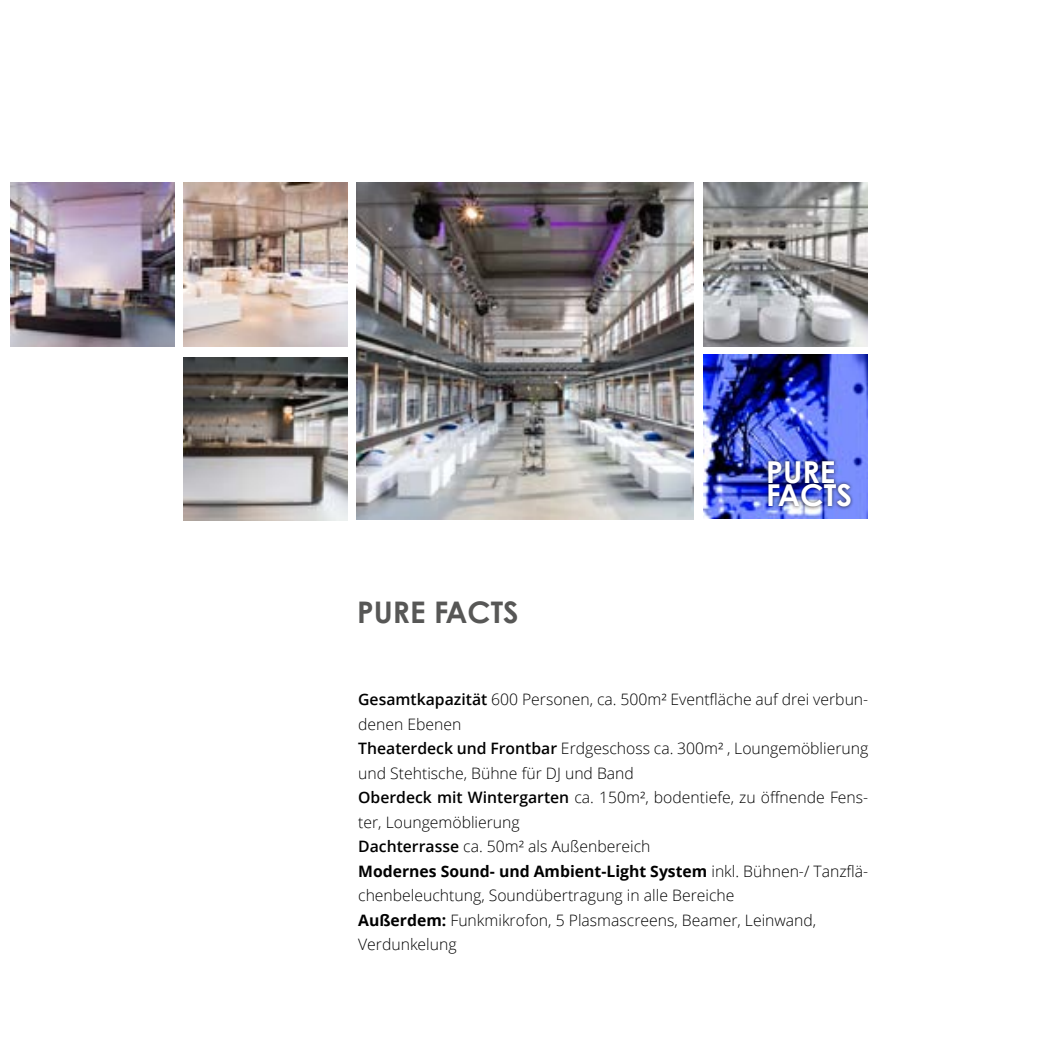
<style>
.page{position:relative;width:1042px;height:1042px;background:#fff}
.page>*{position:absolute;margin:0;border:0;box-sizing:border-box;transform-origin:0 0}
.t1{font:700 30.1px/22.8px "Century Gothic";color:#fff}
.t2{font:700 29.75px "Century Gothic";color:#575756}
.t3{font:300 15.75px/24.5px "Open Sans";color:#000}
.s1{font-weight:600}
.s2{font-weight:700}
</style>
<div class="page">
<img style="left:703px;top:355px;width:164px;height:163px">
<img style="left:356px;top:182px;width:337px;height:338px">
<img style="left:184px;top:357px;width:163px;height:164px">
<img style="left:184px;top:182px;width:163px;height:164px">
<img style="left:11px;top:182px;width:164px;height:164px">
<img style="left:703px;top:182px;width:164px;height:164px">
<div style="left:764px;top:458px;width:90px;height:52px;background:#000;opacity:.75"></div>
<h2 class="t2" style="left:357px;top:593px;width:163px">PURE FACTS</h2>
<h1 class="t1" style="left:766px;top:460px;width:87px">PURE<br>FACTS</h1>
<p class="t3" style="left:358px;top:687px;width:512px"><span class="s1">Gesamtkapazität</span> 600 Personen, ca. 500m² Eventfläche auf drei verbun&shy;denen Ebenen<br><span class="s1">Theaterdeck und Frontbar</span> Erdgeschoss ca. 300m² , Loungemöblierung und Stehtische, Bühne für DJ und Band<br><span class="s1">Oberdeck mit Wintergarten</span> ca. 150m², bodentiefe, zu öffnende Fens&shy;ter, Loungemöblierung<br><span class="s1">Dachterrasse</span> ca. 50m² als Außenbereich<br><span class="s2">Modernes Sound- und Ambient-Light System</span> inkl. Bühnen-/ Tanzflä&shy;chenbeleuchtung, Soundübertragung in alle Bereiche<br><span class="s2">Außerdem:</span> Funkmikrofon, 5 Plasmascreens, Beamer, Leinwand, Verdunkelung</p>
</div>
